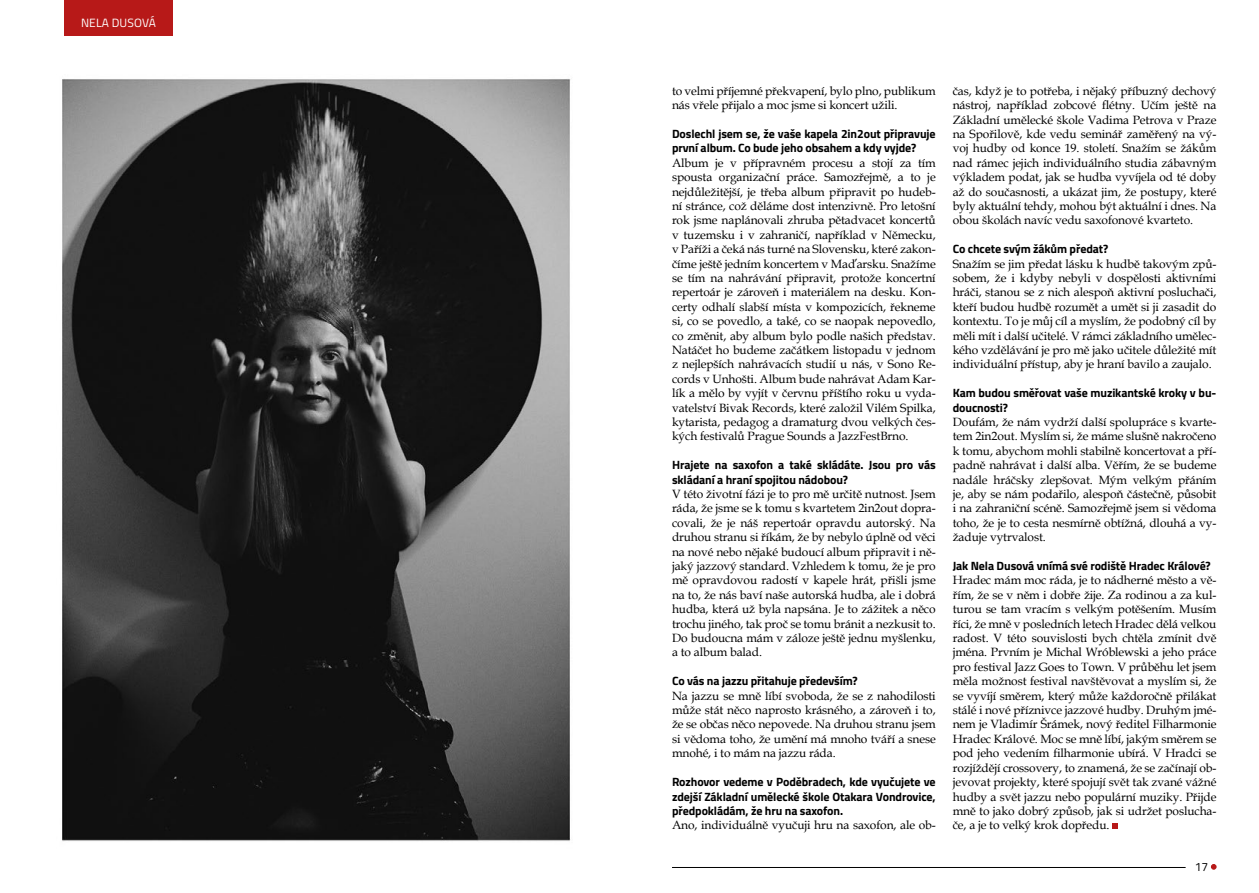
<style>
.page{position:relative;width:1259px;height:893px;background:#fff}
.page>*{position:absolute;margin:0;border:0;box-sizing:border-box;transform-origin:0 0}
.t1{font:12px/14.4px "Book Antiqua";letter-spacing:-.01em;color:#000;text-align:justify}
.t2{font:700 12px/14.4px "Titillium";letter-spacing:-.01em;color:#000}
.t3{font:12px "Titillium Web";letter-spacing:.01em;color:#fff}
.t4{font:12px "Titillium Web";color:#000}
</style>
<div class="page">
<svg style="left:1211px;top:864px;width:5px;height:5px"></svg>
<hr style="left:672px;top:867px;width:513px;height:1px;background:#000">
<div style="left:64px;top:0;width:109px;height:35px;background:#b71918"></div>
<svg style="left:1112px;top:823px;width:5px;height:5px"></svg>
<img style="left:62px;top:79px;width:509px;height:763px">
<p class="t3" style="left:81px;top:14px;width:76px">NELA DUSOVÁ</p>
<p class="t1" style="left:672px;top:83px;width:265px">to velmi příjemné překvapení, bylo plno, publikum nás vřele přijalo a moc jsme si koncert užili.</p>
<p class="t2" style="left:672px;top:126px;width:265px">Doslechl jsem se, že vaše kapela 2in2out připravuje první album. Co bude jeho obsahem a kdy vyjde?</p>
<p class="t1" style="left:672px;top:155px;width:265px">Album je v přípravném procesu a stojí za tím spousta organizační práce. Samozřejmě, a to je nejdůležitější, je třeba album připravit po hudeb&shy;ní stránce, což děláme dost intenzivně. Pro letošní rok jsme naplánovali zhruba pětadvacet koncertů v tuzemsku i v zahraničí, například v Německu, v Paříži a čeká nás turné na Slovensku, které zakon&shy;číme ještě jedním koncertem v Maďarsku. Snažíme se tím na nahrávání připravit, protože koncertní repertoár je zároveň i materiálem na desku. Kon&shy;certy odhalí slabší místa v kompozicích, řekneme si, co se povedlo, a také, co se naopak nepovedlo, co změnit, aby album bylo podle našich představ.<br>Natáčet ho budeme začátkem listopadu v jednom z nejlepších nahrávacích studií u nás, v Sono Re&shy;cords v Unhošti. Album bude nahrávat Adam Kar&shy;lík a mělo by vyjít v červnu příštího roku u vyda&shy;vatelství Bivak Records, které založil Vilém Spilka, kytarista, pedagog a dramaturg dvou velkých čes&shy;kých festivalů Prague Sounds a JazzFestBrno.</p>
<p class="t2" style="left:672px;top:457px;width:265px">Hrajete na saxofon a také skládáte. Jsou pro vás skládaní a hraní spojitou nádobou?</p>
<p class="t1" style="left:672px;top:486px;width:265px">V této životní fázi je to pro mě určitě nutnost. Jsem ráda, že jsme se k tomu s kvartetem 2in2out dopra&shy;covali, že je náš repertoár opravdu autorský. Na druhou stranu si říkám, že by nebylo úplně od věci na nové nebo nějaké budoucí album připravit i ně&shy;jaký jazzový standard. Vzhledem k tomu, že je pro mě opravdovou radostí v kapele hrát, přišli jsme na to, že nás baví naše autorská hudba, ale i dobrá hudba, která už byla napsána. Je to zážitek a něco trochu jiného, tak proč se tomu bránit a nezkusit to.<br>Do budoucna mám v záloze ještě jednu myšlenku, a to album balad.</p>
<p class="t2" style="left:672px;top:673px;width:187px">Co vás na jazzu přitahuje především?</p>
<p class="t1" style="left:672px;top:688px;width:265px">Na jazzu se mně líbí svoboda, že se z nahodilosti může stát něco naprosto krásného, a zároveň i to, že se občas něco nepovede. Na druhou stranu jsem si vědoma toho, že umění má mnoho tváří a snese mnohé, i to mám na jazzu ráda.</p>
<p class="t2" style="left:672px;top:774px;width:265px;text-align:justify">Rozhovor vedeme v Poděbradech, kde vyučujete ve zdejší Základní umělecké škole Otakara Vondrovice, předpokládám, že hru na saxofon.</p>
<p class="t1" style="left:672px;top:818px;width:265px">Ano, individuálně vyučuji hru na saxofon, ale ob-</p>
<p class="t1" style="left:952px;top:83px;width:265px">čas, když je to potřeba, i nějaký příbuzný dechový nástroj, například zobcové flétny. Učím ještě na Základní umělecké škole Vadima Petrova v Praze na Spořilově, kde vedu seminář zaměřený na vý&shy;voj hudby od konce 19. století. Snažím se žákům nad rámec jejich individuálního studia zábavným výkladem podat, jak se hudba vyvíjela od té doby až do současnosti, a ukázat jim, že postupy, které byly aktuální tehdy, mohou být aktuální i dnes. Na obou školách navíc vedu saxofonové kvarteto.</p>
<p class="t2" style="left:952px;top:241px;width:157px">Co chcete svým žákům předat?</p>
<p class="t1" style="left:952px;top:256px;width:265px">Snažím se jim předat lásku k hudbě takovým způ&shy;sobem, že i kdyby nebyli v dospělosti aktivními hráči, stanou se z nich alespoň aktivní posluchači, kteří budou hudbě rozumět a umět si ji zasadit do kontextu. To je můj cíl a myslím, že podobný cíl by měli mít i další učitelé. V rámci základního umělec&shy;kého vzdělávání je pro mě jako učitele důležité mít individuální přístup, aby je hraní bavilo a zaujalo.</p>
<p class="t2" style="left:952px;top:385px;width:265px">Kam budou směřovat vaše muzikantské kroky v bu&shy;doucnosti?</p>
<p class="t1" style="left:952px;top:414px;width:265px">Doufám, že nám vydrží další spolupráce s kvarte&shy;tem 2in2out. Myslím si, že máme slušně nakročeno k tomu, abychom mohli stabilně koncertovat a pří&shy;padně nahrávat i další alba. Věřím, že se budeme nadále hráčsky zlepšovat. Mým velkým přáním je, aby se nám podařilo, alespoň částečně, působit i na zahraniční scéně. Samozřejmě jsem si vědoma toho, že je to cesta nesmírně obtížná, dlouhá a vy&shy;žaduje vytrvalost.</p>
<p class="t2" style="left:952px;top:558px;width:259px">Jak Nela Dusová vnímá své rodiště Hradec Králové?</p>
<p class="t1" style="left:952px;top:573px;width:265px">Hradec mám moc ráda, je to nádherné město a vě&shy;řím, že se v něm i dobře žije. Za rodinou a za kul&shy;turou se tam vracím s velkým potěšením. Musím říci, že mně v posledních letech Hradec dělá velkou radost. V této souvislosti bych chtěla zmínit dvě jména. Prvním je Michal Wróblewski a jeho práce pro festival Jazz Goes to Town. V průběhu let jsem měla možnost festival navštěvovat a myslím si, že se vyvíjí směrem, který může každoročně přilákat stálé i nové příznivce jazzové hudby. Druhým jmé&shy;nem je Vladimír Šrámek, nový ředitel Filharmonie Hradec Králové. Moc se mně líbí, jakým směrem se pod jeho vedením filharmonie ubírá. V Hradci se rozjíždějí crossovery, to znamená, že se začínají ob&shy;jevovat projekty, které spojují svět tak zvané vážné hudby a svět jazzu nebo populární muziky. Přijde mně to jako dobrý způsob, jak si udržet poslucha&shy;če, a je to velký krok dopředu.</p>
<p class="t4" style="left:1195px;top:858px;width:15px">17</p>
</div>
